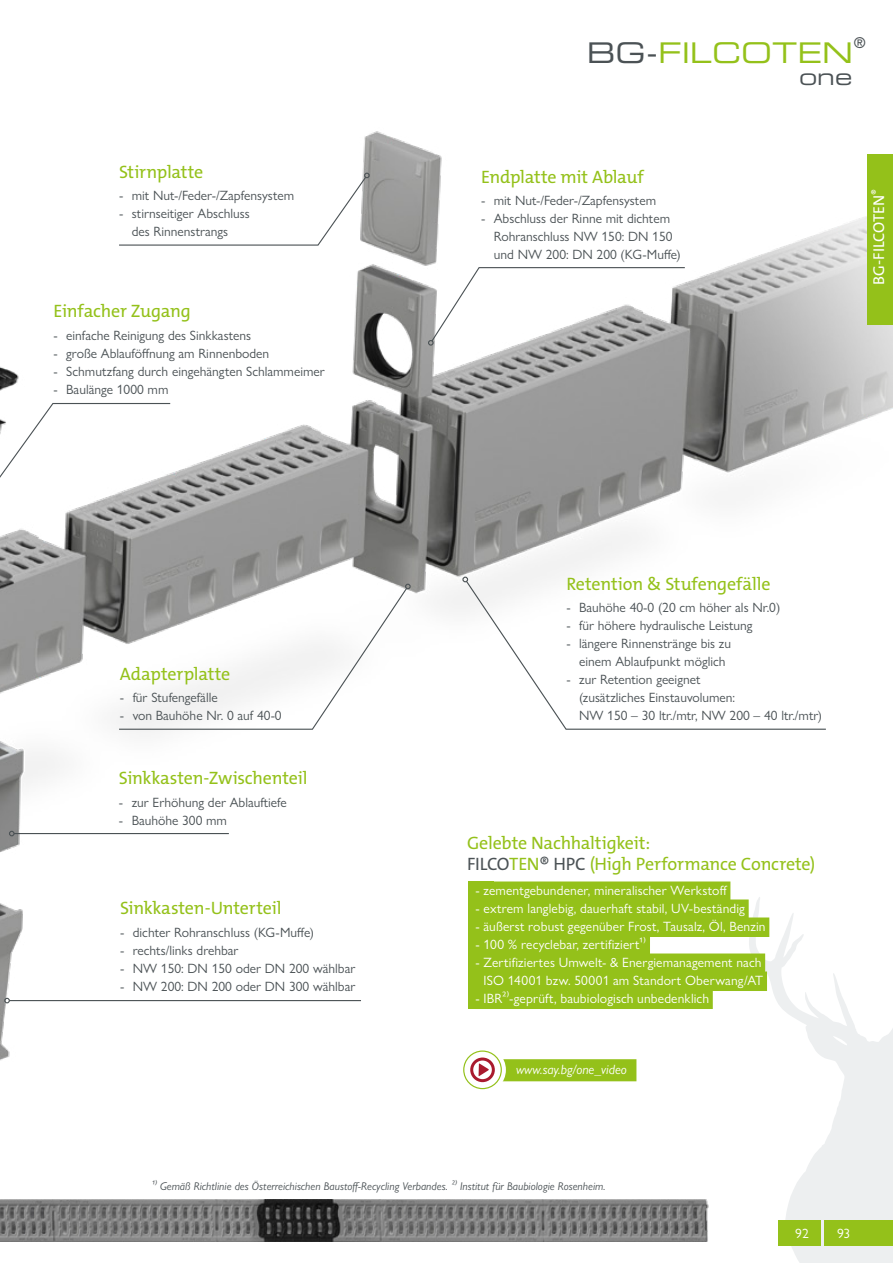
<style>
.page{position:relative;width:893px;height:1263px;background:#fff}
.page>*{position:absolute;margin:0;border:0;box-sizing:border-box;transform-origin:0 0}
.t1{font:28.5px "Eurostile LT Std Ex 2";letter-spacing:.005em;color:#94c11a}
.t2{font:22.5px "Eurostile LT Std Ex 2";color:#4b5255}
.t3{font:18px/21px "The Mix E2 s";letter-spacing:-.015em;color:#94c11a}
.t4{font:15.75px "The Mix E2 s";color:#fff}
.t5{font:15px "Eurostile LT Std Ex 2";color:#4b5255}
.t6{font:13.5px/18px "Gill Sans Nova";color:#4b5255}
.t7{font:13.5px/18px "Gill Sans Nova";letter-spacing:.01em;color:#fff;text-align:center}
.t8{font:italic 13.5px "Gill Sans Nova";color:#fff}
.t9{font:italic 11.25px "Gill Sans Nova";color:#4b5255}
.s1{color:#4b5255}
</style>
<div class="page">
<img style="left:0;top:131px;width:893px;height:951px">
<svg style="left:465px;top:580px;width:362px;height:150px"></svg>
<svg style="left:462px;top:577px;width:6px;height:5px"></svg>
<svg style="left:428px;top:266px;width:258px;height:80px"></svg>
<svg style="left:118px;top:173px;width:252px;height:73px"></svg>
<hr style="left:14px;top:833px;width:215px;height:1px;background:#4b5255">
<svg style="left:9px;top:831px;width:6px;height:5px"></svg>
<hr style="left:9px;top:1000px;width:352px;height:1px;background:#4b5255">
<svg style="left:4px;top:998px;width:6px;height:5px"></svg>
<svg style="left:118px;top:584px;width:293px;height:146px"></svg>
<svg style="left:0;top:402px;width:171px;height:91px"></svg>
<svg style="left:748px;top:897px;width:145px;height:366px"></svg>
<div style="left:503px;top:1059px;width:133px;height:22px;background:#94c11a"></div>
<svg style="left:459px;top:1046px;width:47px;height:47px"></svg>
<svg style="left:464px;top:1051px;width:37px;height:37px"></svg>
<div style="left:463px;top:1050px;width:39px;height:39px;border:1px solid #94c11a;border-radius:50%"></div>
<svg style="left:479px;top:1063px;width:10px;height:13px"></svg>
<div style="left:470px;top:1057px;width:25px;height:25px;border:3px solid #a91a2e;border-radius:50%"></div>
<img style="left:0;top:1199px;width:709px;height:43px">
<div style="left:469px;top:881px;width:25px;height:128px;background:#94c11a"></div>
<div style="left:475px;top:881px;width:255px;height:20px;background:#94c11a"></div>
<div style="left:475px;top:899px;width:274px;height:20px;background:#94c11a"></div>
<div style="left:475px;top:917px;width:294px;height:20px;background:#94c11a"></div>
<div style="left:475px;top:935px;width:175px;height:20px;background:#94c11a"></div>
<div style="left:475px;top:953px;width:290px;height:20px;background:#94c11a"></div>
<div style="left:483px;top:971px;width:284px;height:20px;background:#94c11a"></div>
<div style="left:475px;top:989px;width:238px;height:20px;background:#94c11a"></div>
<div style="left:778px;top:1220px;width:43px;height:26px;background:#94c11a"></div>
<div style="left:825px;top:1220px;width:68px;height:26px;background:#94c11a"></div>
<div style="left:867px;top:154px;width:26px;height:170px;background:#94c11a"></div>
<h3 class="t3" style="left:119px;top:161px;width:86px">Stirnplatte</h3>
<p class="t6" style="left:119px;top:186px;width:177px">- mit Nut-/Feder-/Zapfensystem</p>
<p class="t6" style="left:132px;top:204px;width:120px;text-indent:-13px">- stirnseitiger Abschluss des Rinnenstrangs</p>
<h3 class="t3" style="left:54px;top:301px;width:139px">Einfacher Zugang</h3>
<p class="t6" style="left:54px;top:326px;width:199px">- einfache Reinigung des Sinkkastens</p>
<p class="t6" style="left:54px;top:344px;width:217px">- große Ablauföffnung am Rinnenboden</p>
<p class="t6" style="left:54px;top:362px;width:273px">- Schmutzfang durch eingehängten Schlammeimer</p>
<p class="t6" style="left:54px;top:380px;width:116px">- Baulänge 1000 mm</p>
<h3 class="t3" style="left:120px;top:664px;width:112px">Adapterplatte</h3>
<p class="t6" style="left:120px;top:689px;width:99px">- für Stufengefälle</p>
<p class="t6" style="left:120px;top:707px;width:163px">- von Bauhöhe Nr. 0 auf 40-0</p>
<h3 class="t3" style="left:119px;top:768px;width:190px">Sinkkasten-Zwischenteil</h3>
<p class="t6" style="left:119px;top:793px;width:169px">- zur Erhöhung der Ablauftiefe</p>
<p class="t6" style="left:119px;top:811px;width:110px">- Bauhöhe 300 mm</p>
<h3 class="t3" style="left:120px;top:898px;width:163px">Sinkkasten-Unterteil</h3>
<p class="t6" style="left:120px;top:923px;width:195px">- dichter Rohranschluss (KG-Muffe)</p>
<p class="t6" style="left:120px;top:941px;width:120px">- rechts/links drehbar</p>
<p class="t6" style="left:120px;top:959px;width:237px">- NW 150: DN 150 oder DN 200 wählbar</p>
<p class="t6" style="left:120px;top:977px;width:237px">- NW 200: DN 200 oder DN 300 wählbar</p>
<h1 class="t1" style="left:587px;top:33px;width:268px"><span class="s1">BG-</span>FILCOTEN</h1>
<p class="t5" style="left:854px;top:32px;width:13px">®</p>
<h2 class="t2" style="left:799px;top:62px;width:55px">one</h2>
<h3 class="t3" style="left:481px;top:166px;width:164px">Endplatte mit Ablauf</h3>
<p class="t6" style="left:481px;top:191px;width:177px">- mit Nut-/Feder-/Zapfensystem</p>
<p class="t6" style="left:494px;top:209px;width:189px;text-indent:-13px">- Abschluss der Rinne mit dichtem<br>Rohranschluss NW 150: DN 150 und NW 200: DN 200 (KG-Muffe)</p>
<p class="t4" style="left:869px;top:285px;width:97px;rotate:-90deg">BG-FILCOTEN<sup>®</sup></p>
<h3 class="t3" style="left:566px;top:573px;width:206px">Retention &amp; Stufengefälle</h3>
<p class="t6" style="left:566px;top:598px;width:215px">- Bauhöhe 40-0 (20 cm höher als Nr.0)</p>
<p class="t6" style="left:566px;top:616px;width:188px">- für höhere hydraulische Leistung</p>
<p class="t6" style="left:566px;top:634px;width:166px;text-align:center">- längere Rinnenstränge bis zu einem Ablaufpunkt möglich</p>
<p class="t6" style="left:579px;top:670px;width:245px;text-indent:-13px">- zur Retention geeignet<br>(zusätzliches Einstauvolumen:<br>NW 150 – 30 ltr./mtr, NW 200 – 40 ltr./mtr)</p>
<h3 class="t3" style="left:467px;top:832px;width:350px">Gelebte Nachhaltigkeit:<br><span class="s1">FILCO</span>TEN<span class="s1">® HPC</span> (High Performance Concrete)</h3>
<p class="t7" style="left:475px;top:881px;width:253px">- zementgebundener, mineralischer Werkstoff</p>
<p class="t7" style="left:475px;top:899px;width:271px">- extrem langlebig, dauerhaft stabil, UV-beständig</p>
<p class="t7" style="left:475px;top:917px;width:292px">- äußerst robust gegenüber Frost, Tausalz, Öl, Benzin</p>
<p class="t7" style="left:475px;top:935px;width:172px">- 100 % recyclebar, zertifiziert¹⁾</p>
<p class="t7" style="left:475px;top:953px;width:289px">- Zertifiziertes Umwelt- &amp; Energiemanagement nach<br>ISO 14001 bzw. 50001 am Standort Oberwang/AT</p>
<p class="t7" style="left:475px;top:989px;width:235px">- IBR²⁾-geprüft, baubiologisch unbedenklich</p>
<p class="t8" style="left:516px;top:1061px;width:112px">www.say.bg/one_video</p>
<p class="t9" style="left:151px;top:1179px;width:456px">¹⁾ Gemäß Richtlinie des Österreichischen Baustoff-Recycling Verbandes. ²⁾ Institut für Baubiologie Rosenheim.</p>
<p class="t7" style="left:795px;top:1224px;width:15px">92</p>
<p class="t7" style="left:837px;top:1224px;width:15px">93</p>
</div>
